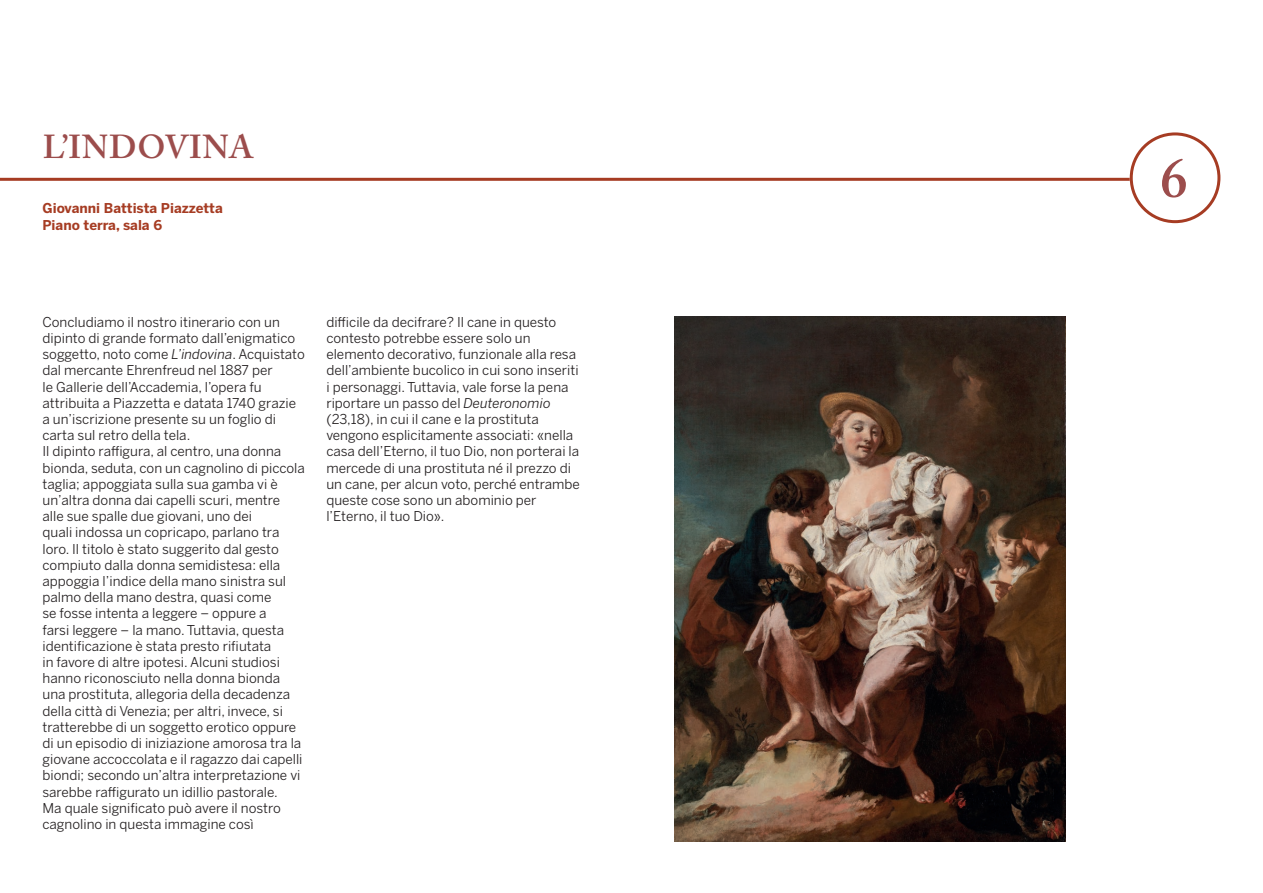
<style>
.page{position:relative;width:1263px;height:893px;background:#fff}
.page>*{position:absolute;margin:0;border:0;box-sizing:border-box;transform-origin:0 0}
.t1{font:600 55.5px "Adobe Caslon Pro";color:#9c4d4c}
.t2{font:600 33px "Adobe Caslon Pro";letter-spacing:.015em;color:#9c4d4c}
.t3{font:13.5px/16.2px "Benton Sans";color:#231f20}
.t4{font:700 13.5px/16.2px "Benton Sans";color:#a63c23}
.s1{font-style:italic}
</style>
<div class="page">
<div style="left:1130px;top:132px;width:90px;height:91px;border:3px solid #a63c23;border-radius:50%"></div>
<hr style="left:0;top:178px;width:1130px;height:3px;background:#a63c23">
<img style="left:674px;top:316px;width:392px;height:526px">
<h2 class="t2" style="left:43px;top:127px;width:212px">L’INDOVINA</h2>
<p class="t4" style="left:43px;top:200px;width:182px">Giovanni Battista Piazzetta<br>Piano terra, sala 6</p>
<p class="t3" style="left:43px;top:314px;width:264px">Concludiamo il nostro itinerario con un dipinto di grande formato dall’enigmatico soggetto, noto come <span class="s1">L’indovina</span>. Acquistato dal mercante Ehrenfreud nel 1887 per<br>le Gallerie dell’Accademia, l’opera fu attribuita a Piazzetta e datata 1740 grazie a un’iscrizione presente su un foglio di carta sul retro della tela.<br>Il dipinto raffigura, al centro, una donna bionda, seduta, con un cagnolino di piccola taglia; appoggiata sulla sua gamba vi è un’altra donna dai capelli scuri, mentre<br>alle sue spalle due giovani, uno dei<br>quali indossa un copricapo, parlano tra loro. Il titolo è stato suggerito dal gesto compiuto dalla donna semidistesa: ella appoggia l’indice della mano sinistra sul palmo della mano destra, quasi come<br>se fosse intenta a leggere – oppure a<br>farsi leggere – la mano. Tuttavia, questa identificazione è stata presto rifiutata<br>in favore di altre ipotesi. Alcuni studiosi hanno riconosciuto nella donna bionda una prostituta, allegoria della decadenza della città di Venezia; per altri, invece, si tratterebbe di un soggetto erotico oppure di un episodio di iniziazione amorosa tra la giovane accoccolata e il ragazzo dai capelli biondi; secondo un’altra interpretazione vi sarebbe raffigurato un idillio pastorale.<br>Ma quale significato può avere il nostro cagnolino in questa immagine così</p>
<p class="t3" style="left:326px;top:314px;width:255px">difficile da decifrare? Il cane in questo contesto potrebbe essere solo un elemento decorativo, funzionale alla resa dell’ambiente bucolico in cui sono inseriti i personaggi. Tuttavia, vale forse la pena riportare un passo del <span class="s1">Deuteronomio </span>(23,18), in cui il cane e la prostituta vengono esplicitamente associati: «nella casa dell’Eterno, il tuo Dio, non porterai la mercede di una prostituta né il prezzo di un cane, per alcun voto, perché entrambe queste cose sono un abominio per l’Eterno, il tuo Dio».</p>
<h1 class="t1" style="left:1160px;top:145px;width:29px">6</h1>
</div>
